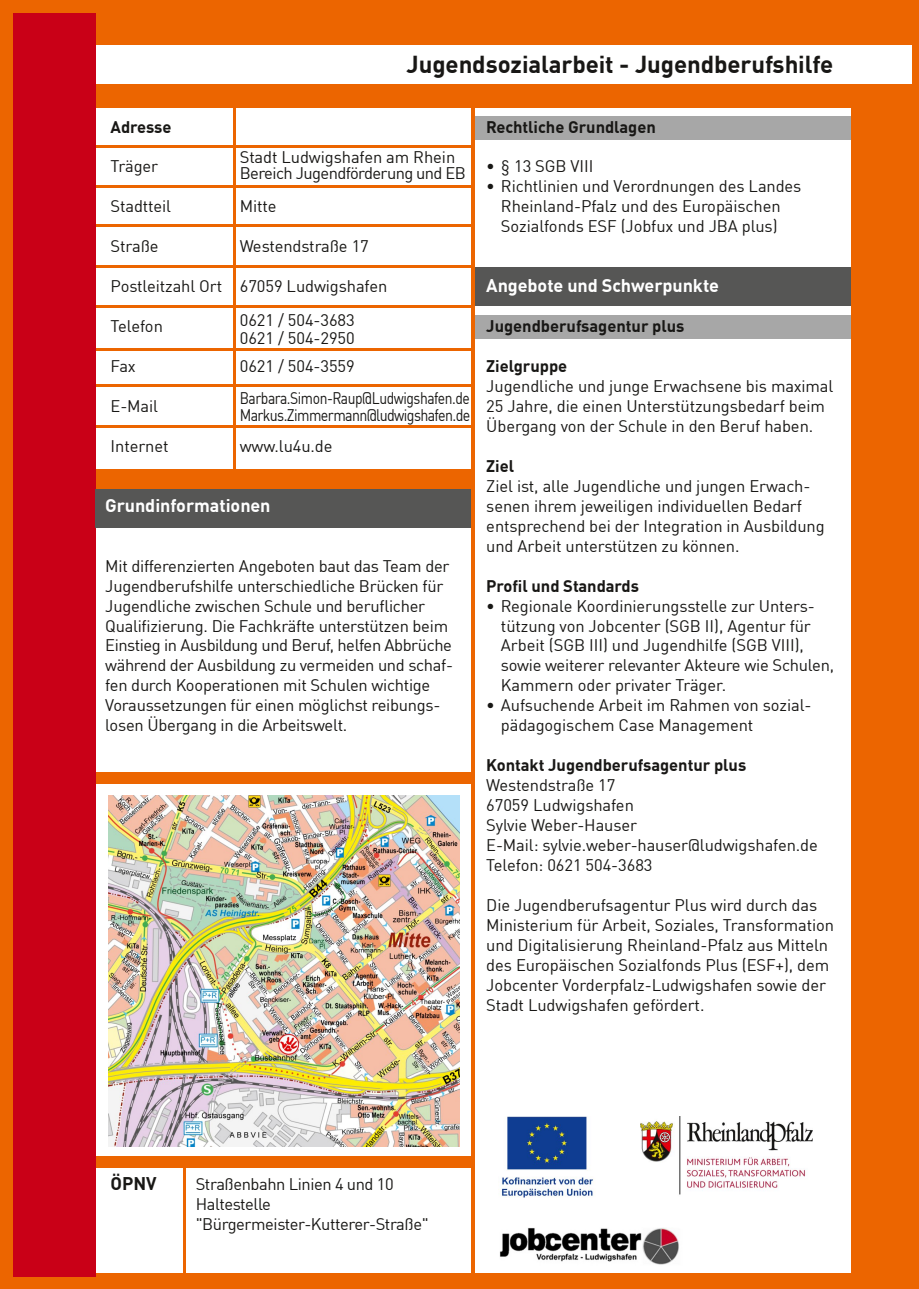
<style>
.page{position:relative;width:919px;height:1289px;background:#fff}
.page>*{position:absolute;margin:0;border:0;box-sizing:border-box;transform-origin:0 0}
.t1{font:700 24px "DIN Offc";letter-spacing:-.005em;color:#181715}
.t2{font:700 18px "DIN Offc";letter-spacing:-.005em;color:#fff}
.t3{font:700 18px "DIN Offc";color:#181715}
.t4{font:16.5px/20px "DIN Offc";letter-spacing:-.01em;color:#181715}
.t5{font:700 16.5px "DIN Offc";letter-spacing:-.005em;color:#181715}
.t6{font:16.5px/16.5px "DIN Offc";letter-spacing:-.04em;color:#181715;scale:.84 1}
.t7{font:16.5px/16.5px "DIN Offc";letter-spacing:-.035em;color:#181715}
</style>
<div class="page">
<div style="left:0;top:0;width:918px;height:1288px;background:#ec6500"></div>
<div style="left:475px;top:108px;width:375px;height:1164px;background:#fff"></div>
<div style="left:16px;top:45px;width:895px;height:38px;background:#fff"></div>
<div style="left:27px;top:108px;width:444px;height:1164px;background:#fff"></div>
<img style="left:109px;top:795px;width:350px;height:351px">
<hr style="left:9px;top:145px;width:464px;height:3px;background:#ec6500">
<hr style="left:9px;top:224px;width:464px;height:3px;background:#ec6500">
<hr style="left:9px;top:265px;width:464px;height:3px;background:#ec6500">
<hr style="left:9px;top:305px;width:464px;height:3px;background:#ec6500">
<hr style="left:9px;top:384px;width:464px;height:3px;background:#ec6500">
<hr style="left:9px;top:348px;width:464px;height:3px;background:#ec6500">
<hr style="left:9px;top:185px;width:464px;height:3px;background:#ec6500">
<hr style="left:9px;top:425px;width:464px;height:3px;background:#ec6500">
<hr style="left:233px;top:99px;width:3px;height:380px;background:#ec6500">
<div style="left:10px;top:469px;width:464px;height:22px;background:#ec6500"></div>
<div style="left:9px;top:772px;width:464px;height:11px;background:#ec6500"></div>
<div style="left:0;top:1155px;width:472px;height:12px;background:#ec6500"></div>
<hr style="left:183px;top:1159px;width:3px;height:116px;background:#ec6500">
<div style="left:475px;top:267px;width:375px;height:39px;background:#565655"></div>
<div style="left:475px;top:316px;width:375px;height:23px;background:#a7a7a7"></div>
<div style="left:13px;top:13px;width:83px;height:1263px;background:#c90017"></div>
<img style="left:640px;top:1116px;width:172px;height:79px">
<img style="left:501px;top:1116px;width:92px;height:81px">
<div style="left:95px;top:489px;width:376px;height:38px;background:#565655"></div>
<div style="left:475px;top:116px;width:375px;height:23px;background:#a7a7a7"></div>
<img style="left:500px;top:1227px;width:179px;height:38px">
<h1 class="t1" style="left:406px;top:54px;width:428px">Jugendsozialarbeit - Jugendberufshilfe</h1>
<p class="t5" style="left:111px;top:120px;width:62px">Adresse</p>
<p class="t4" style="left:111px;top:158px;width:49px">Träger</p>
<p class="t4" style="left:111px;top:198px;width:62px">Stadtteil</p>
<p class="t4" style="left:111px;top:238px;width:50px">Straße</p>
<p class="t4" style="left:111px;top:278px;width:113px">Postleitzahl Ort</p>
<p class="t4" style="left:111px;top:318px;width:54px">Telefon</p>
<p class="t4" style="left:111px;top:358px;width:26px">Fax</p>
<p class="t4" style="left:111px;top:397px;width:49px">E-Mail</p>
<p class="t4" style="left:111px;top:437px;width:59px">Internet</p>
<p class="t7" style="left:240px;top:150px;width:227px">Stadt Ludwigshafen am Rhein<br>Bereich Jugendförderung und EB</p>
<p class="t4" style="left:240px;top:198px;width:38px">Mitte</p>
<p class="t4" style="left:240px;top:238px;width:131px">Westendstraße 17</p>
<p class="t4" style="left:240px;top:271px;width:149px;line-height:33.5px">67059 Ludwigshafen<br>0621 / 504-3683</p>
<p class="t4" style="left:240px;top:325px;width:116px;line-height:28.3px">0621 / 504-2950<br>0621 / 504-3559</p>
<p class="t6" style="left:240px;top:391px;width:276px">Barbara.Simon-Raup@Ludwigshafen.de<br>Markus.Zimmermann@ludwigshafen.de</p>
<p class="t4" style="left:240px;top:437px;width:94px">www.lu4u.de</p>
<p class="t2" style="left:105px;top:498px;width:167px">Grundinformationen</p>
<p class="t4" style="left:105px;top:557px;width:349px">Mit differenzierten Angeboten baut das Team der Jugendberufshilfe unterschiedliche Brücken für Jugendliche zwischen Schule und beruflicher Qualifizierung. Die Fachkräfte unterstützen beim Einstieg in Ausbildung und Beruf, helfen Abbrüche während der Ausbildung zu vermeiden und schaf&shy;fen durch Kooperationen mit Schulen wichtige Voraussetzungen für einen möglichst reibungs&shy;losen Übergang in die Arbeitswelt.</p>
<p class="t5" style="left:486px;top:120px;width:171px">Rechtliche Grundlagen</p>
<p class="t4" style="left:486px;top:158px;width:109px">• § 13 SGB VIII</p>
<p class="t4" style="left:486px;top:178px;width:317px;text-align:center">• Richtlinien und Verordnungen des Landes<br>Rheinland-Pfalz und des Europäischen<br>Sozialfonds ESF (Jobfux und JBA plus)</p>
<p class="t2" style="left:486px;top:278px;width:234px">Angebote und Schwerpunkte</p>
<p class="t5" style="left:486px;top:319px;width:200px">Jugendberufsagentur plus</p>
<p class="t5" style="left:486px;top:359px;width:82px">Zielgruppe</p>
<p class="t4" style="left:486px;top:377px;width:348px">Jugendliche und junge Erwachsene bis maximal<br>25 Jahre, die einen Unterstützungsbedarf beim<br>Übergang von der Schule in den Beruf haben.</p>
<p class="t5" style="left:486px;top:459px;width:29px">Ziel</p>
<p class="t4" style="left:486px;top:477px;width:340px">Ziel ist, alle Jugendliche und jungen Erwach&shy;senen ihrem jeweiligen individuellen Bedarf entsprechend bei der Integration in Ausbildung und Arbeit unterstützen zu können.</p>
<p class="t5" style="left:486px;top:579px;width:154px">Profil und Standards</p>
<p class="t4" style="left:500px;top:597px;width:335px;text-indent:-14px">• Regionale Koordinierungsstelle zur Unters&shy;tützung von Jobcenter (SGB II), Agentur für Arbeit (SGB III) und Jugendhilfe (SGB VIII), sowie weiterer relevanter Akteure wie Schulen, Kammern oder privater Träger.</p>
<p class="t4" style="left:501px;top:697px;width:312px;text-indent:-15px">• Aufsuchende Arbeit im Rahmen von sozial&shy;pädagogischem Case Management</p>
<p class="t5" style="left:486px;top:758px;width:261px">Kontakt Jugendberufsagentur plus</p>
<p class="t4" style="left:486px;top:776px;width:333px">Westendstraße 17<br>67059 Ludwigshafen<br>Sylvie Weber-Hauser<br>E-Mail: sylvie.weber-hauser@ludwigshafen.de<br>Telefon: 0621 504-3683</p>
<p class="t4" style="left:486px;top:896px;width:349px">Die Jugendberufsagentur Plus wird durch das Ministerium für Arbeit, Soziales, Transformation und Digitalisierung Rheinland-Pfalz aus Mitteln des Europäischen Sozialfonds Plus (ESF+), dem Jobcenter Vorderpfalz-Ludwigshafen sowie der Stadt Ludwigshafen gefördert.</p>
<p class="t3" style="left:111px;top:1176px;width:48px">ÖPNV</p>
<p class="t4" style="left:196px;top:1175px;width:234px">Straßenbahn Linien 4 und 10<br>Haltestelle "Bürgermeister-Kutterer-Straße"</p>
</div>
